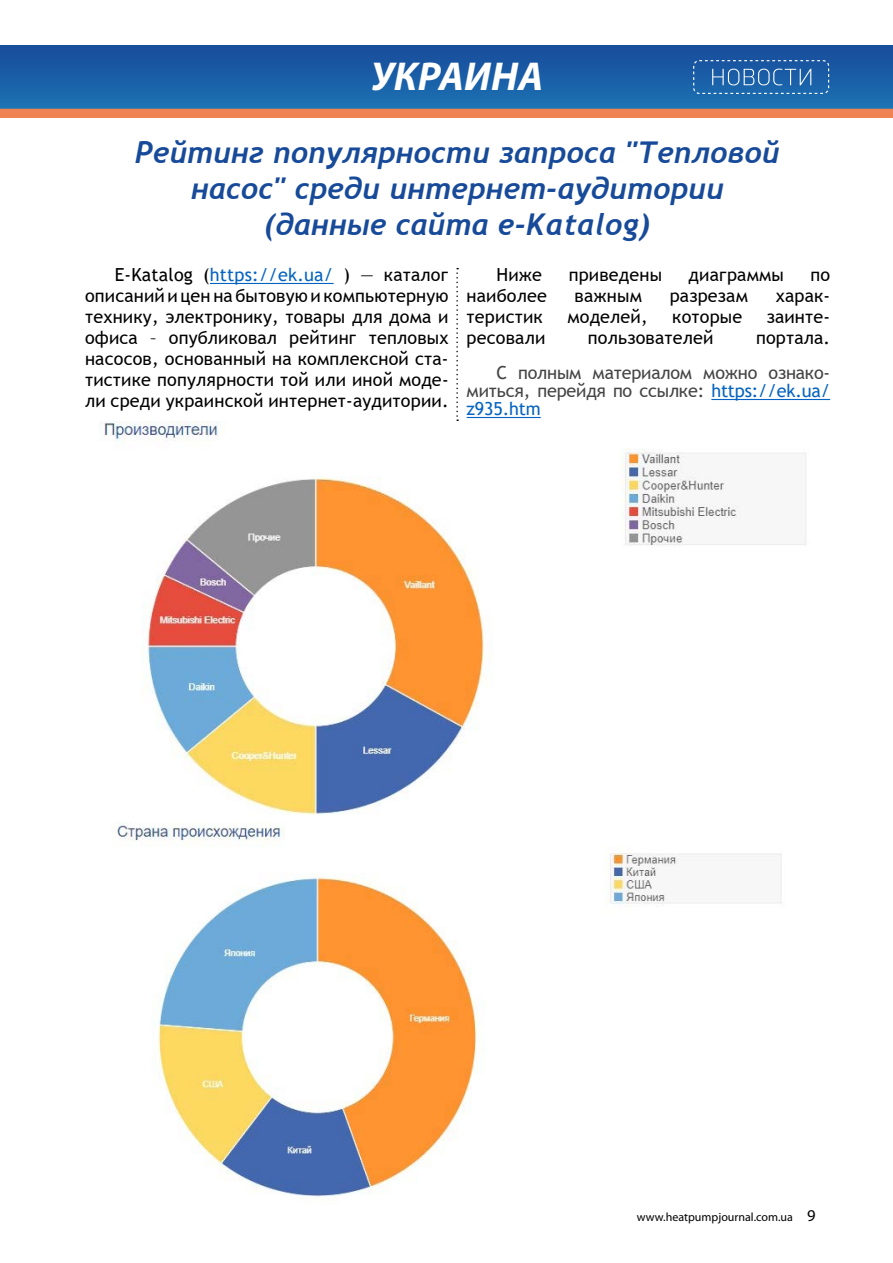
<style>
.page{position:relative;width:893px;height:1263px;background:#fff}
.page>*{position:absolute;margin:0;border:0;box-sizing:border-box;transform-origin:0 0}
.t1{font:italic 700 40.5px "Myriad Pro";letter-spacing:.01em;color:#fff}
.t2{font:italic 700 30px/36px "Trebuchet";letter-spacing:.01em;color:#174a99;text-align:center}
.t3{font:18px/21px "Trebuchet MS";letter-spacing:.01em;color:#000;text-align:justify}
.t4{font:18px/18px "Trebuchet MS";letter-spacing:-.01em;color:#444;text-align:justify}
.t5{font:12px "Myriad Pro";color:#000}
.s1{color:#0563c1}
.s2{font-size:16.5px}
</style>
<div class="page">
<hr style="left:210px;top:283px;width:124px;height:1px;background:#0563c1">
<hr style="left:711px;top:399px;width:119px;height:1px;background:#0563c1">
<hr style="left:467px;top:417px;width:74px;height:1px;background:#0563c1">
<img style="left:1px;top:45px;width:892px;height:72px">
<svg style="left:693px;top:60px;width:136px;height:34px;background:#326fb0"></svg>
<svg style="left:456px;top:268px;width:2px;height:153px"></svg>
<img style="left:100px;top:422px;width:706px;height:393px">
<img style="left:112px;top:822px;width:670px;height:377px">
<h1 class="t1" style="left:371px;top:50px;width:174px">УКРАИНА</h1>
<h2 class="t2" style="left:135px;top:134px;width:646px">Рейтинг популярности запроса "Тепловой насос" среди интернет-аудитории (данные сайта e-Katalog)</h2>
<p class="t3" style="left:85px;top:264px;width:365px;text-indent:30px">E-Katalog (<span class="s1">https://ek.ua/</span> ) — каталог описаний и цен на бытовую и компьютерную технику, электронику, товары для дома и офиса – опубликовал рейтинг тепловых насосов, основанный на комплексной ста&shy;тистике популярности той или иной моде&shy;ли среди украинской интернет-аудитории.</p>
<p class="t3" style="left:496px;top:264px;width:47px">Ниже</p>
<p class="t3" style="left:569px;top:264px;width:95px">приведены</p>
<p class="t3" style="left:689px;top:264px;width:97px">диаграммы</p>
<p class="t3" style="left:810px;top:264px;width:21px">по</p>
<p class="t3" style="left:467px;top:285px;width:82px">наиболее</p>
<p class="t3" style="left:575px;top:285px;width:69px">важным</p>
<p class="t3" style="left:670px;top:285px;width:80px">разрезам</p>
<p class="t3" style="left:776px;top:285px;width:56px">харак-</p>
<p class="t3" style="left:467px;top:306px;width:78px">теристик</p>
<p class="t3" style="left:567px;top:306px;width:82px">моделей,</p>
<p class="t3" style="left:672px;top:306px;width:72px">которые</p>
<p class="t3" style="left:767px;top:306px;width:65px">заинте-</p>
<p class="t3" style="left:467px;top:327px;width:80px">ресовали</p>
<p class="t3" style="left:588px;top:327px;width:127px">пользователей</p>
<p class="t3" style="left:756px;top:327px;width:76px">портала.</p>
<p class="t4" style="left:467px;top:364px;width:365px;text-indent:30px">С полным материалом можно ознако&shy;миться, перейдя по ссылке: <span class="s1">https://ek.ua/ z935.htm</span></p>
<p class="t5" style="left:637px;top:1210px;width:180px">www.heatpumpjournal.com.ua <span class="s2">9</span></p>
</div>
